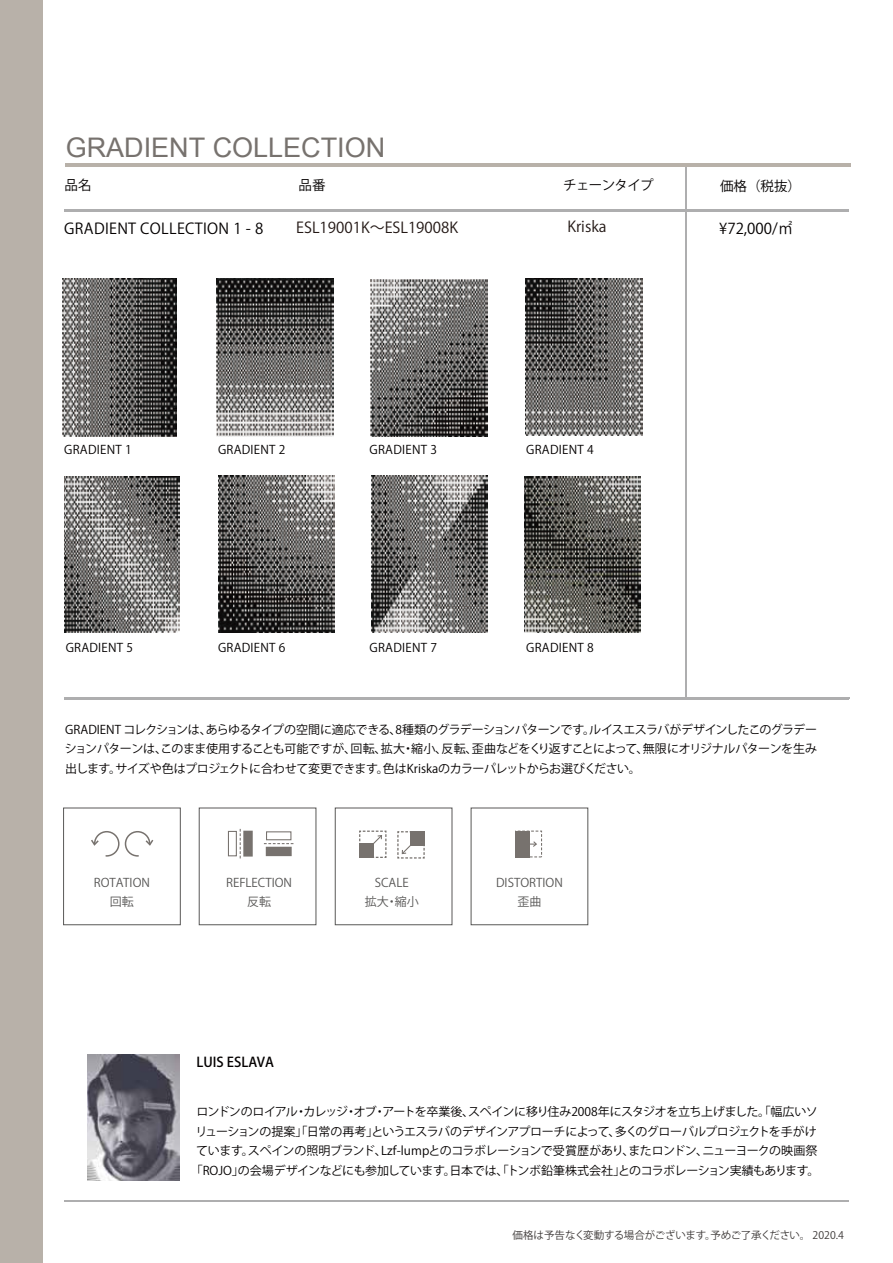
<style>
.page{position:relative;width:893px;height:1263px;background:#fff}
.page>*{position:absolute;margin:0;border:0;box-sizing:border-box;transform-origin:0 0}
.t1{font:27px "Arial";color:#77726e}
.t2{font:15px "Koz Go Pro";letter-spacing:.02em;color:#040000}
.t3{font:15px "Koz Go Pro";color:#231815}
.t4{font:13.5px "Koz Go Pr 6 N";letter-spacing:-.05em;color:#040000}
.t5{font:500 13.5px "Koz Go Pro";color:#040000}
.t6{font:12px/19.5px "Koz Go Pro";letter-spacing:-.04em;color:#040000;text-align:center}
.t7{font:12px/19.5px "Koz Go Pro";letter-spacing:-.02em;color:#040000;text-align:justify}
.t8{font:12px "Koz Go Pro";letter-spacing:.02em;color:#040000}
.t9{font:12px/19.5px "Koz Go Pro";color:#595857;text-align:center}
.t10{font:10.5px "Koz Go Pro";letter-spacing:-.02em;color:#3e3a39}
</style>
<div class="page">
<hr style="left:64px;top:209px;width:785px;height:3px;background:#aeaeaf">
<hr style="left:64px;top:697px;width:785px;height:2px;background:#aeaeaf">
<hr style="left:65px;top:697px;width:785px;height:1px;background:#aeaeaf">
<hr style="left:685px;top:165px;width:2px;height:532px;background:#aeaeaf">
<div style="left:0;top:0;width:43px;height:1263px;background:#b8b1a9"></div>
<hr style="left:65px;top:163px;width:785px;height:4px;background:#b8b1a9">
<hr style="left:65px;top:1201px;width:784px;height:1px;background:#aeaeaf">
<img style="left:370px;top:279px;width:118px;height:158px">
<img style="left:525px;top:278px;width:117px;height:158px">
<img style="left:64px;top:476px;width:116px;height:156px">
<img style="left:218px;top:476px;width:117px;height:156px">
<img style="left:371px;top:475px;width:117px;height:157px">
<img style="left:525px;top:476px;width:116px;height:156px">
<img style="left:216px;top:279px;width:117px;height:158px">
<img style="left:88px;top:1055px;width:91px;height:125px">
<img style="left:63px;top:279px;width:113px;height:158px">
<div style="left:63px;top:808px;width:118px;height:117px;border:1px solid #595857"></div>
<svg style="left:91px;top:831px;width:63px;height:26px"></svg>
<svg style="left:359px;top:830px;width:28px;height:28px"></svg>
<div style="left:335px;top:808px;width:117px;height:117px;border:1px solid #595857"></div>
<svg style="left:397px;top:831px;width:28px;height:28px"></svg>
<div style="left:199px;top:808px;width:117px;height:117px;border:1px solid #595857"></div>
<div style="left:243px;top:831px;width:10px;height:25px;background:#77726e;border:2px solid #77726e"></div>
<div style="left:228px;top:831px;width:9px;height:25px;border:1px solid #77726e"></div>
<svg style="left:240px;top:829px;width:1px;height:30px"></svg>
<div style="left:266px;top:847px;width:26px;height:9px;background:#77726e"></div>
<div style="left:266px;top:831px;width:25px;height:9px;border:1px solid #77726e"></div>
<svg style="left:263px;top:843px;width:30px;height:1px"></svg>
<div style="left:471px;top:808px;width:117px;height:117px;border:1px solid #595857"></div>
<div style="left:515px;top:830px;width:27px;height:27px;border:1px dashed #77726e"></div>
<div style="left:515px;top:830px;width:14px;height:27px;background:#77726e"></div>
<svg style="left:529px;top:840px;width:8px;height:8px"></svg>
<h1 class="t1" style="left:66px;top:130px;width:321px">GRADIENT COLLECTION</h1>
<p class="t4" style="left:563px;top:177px;width:92px">チェーンタイプ</p>
<p class="t3" style="left:567px;top:217px;width:41px">Kriska</p>
<p class="t4" style="left:720px;top:179px;width:83px">価格（税抜）</p>
<p class="t2" style="left:64px;top:219px;width:201px">GRADIENT COLLECTION 1 - 8</p>
<p class="t2" style="left:719px;top:219px;width:75px">¥72,000/㎡</p>
<p class="t3" style="left:296px;top:218px;width:163px">ESL19001K～ESL19008K</p>
<p class="t8" style="left:64px;top:442px;width:69px">GRADIENT 1</p>
<p class="t8" style="left:218px;top:442px;width:69px">GRADIENT 2</p>
<p class="t8" style="left:370px;top:442px;width:69px">GRADIENT 3</p>
<p class="t8" style="left:526px;top:442px;width:69px">GRADIENT 4</p>
<p class="t8" style="left:66px;top:640px;width:69px">GRADIENT 5</p>
<p class="t8" style="left:218px;top:640px;width:69px">GRADIENT 6</p>
<p class="t8" style="left:370px;top:640px;width:69px">GRADIENT 7</p>
<p class="t8" style="left:526px;top:640px;width:69px">GRADIENT 8</p>
<p class="t7" style="left:65px;top:720px;width:754px">GRADIENT コレクションは、あらゆるタイプの空間に適応できる、8種類のグラデーションパターンです。ルイスエスラバがデザインしたこのグラデーションパターンは、このまま使用することも可能ですが、回転、拡大・縮小、反転、歪曲などをくり返すことによって、無限にオリジナルパターンを生み出します。サイズや色はプロジェクトに合わせて変更できます。色はKriskaのカラーパレットからお選びください。</p>
<p class="t9" style="left:94px;top:873px;width:58px">ROTATION回転</p>
<p class="t9" style="left:365px;top:873px;width:56px">SCALE<br>拡大・縮小</p>
<p class="t9" style="left:226px;top:873px;width:67px">REFLECTION反転</p>
<p class="t9" style="left:496px;top:873px;width:68px">DISTORTION歪曲</p>
<p class="t5" style="left:197px;top:1053px;width:79px">LUIS ESLAVA</p>
<p class="t6" style="left:191px;top:1102px;width:630px">ロンドンのロイアル・カレッジ・オブ・アートを卒業後、スペインに移り住み2008年にスタジオを立ち上げました。「幅広いソリューションの提案」「日常の再考」というエスラバのデザインアプローチによって、多くのグローバルプロジェクトを手がけています。スペインの照明ブランド、Lzf-lumpとのコラボレーションで受賞歴があり、またロンドン、ニューヨークの映画祭「ROJO」の会場デザインなどにも参加しています。日本では、「トンボ鉛筆株式会社」とのコラボレーション実績もあります。</p>
<p class="t10" style="left:512px;top:1228px;width:333px">価格は予告なく変動する場合がございます。予めご了承ください。 2020.4</p>
</div>
